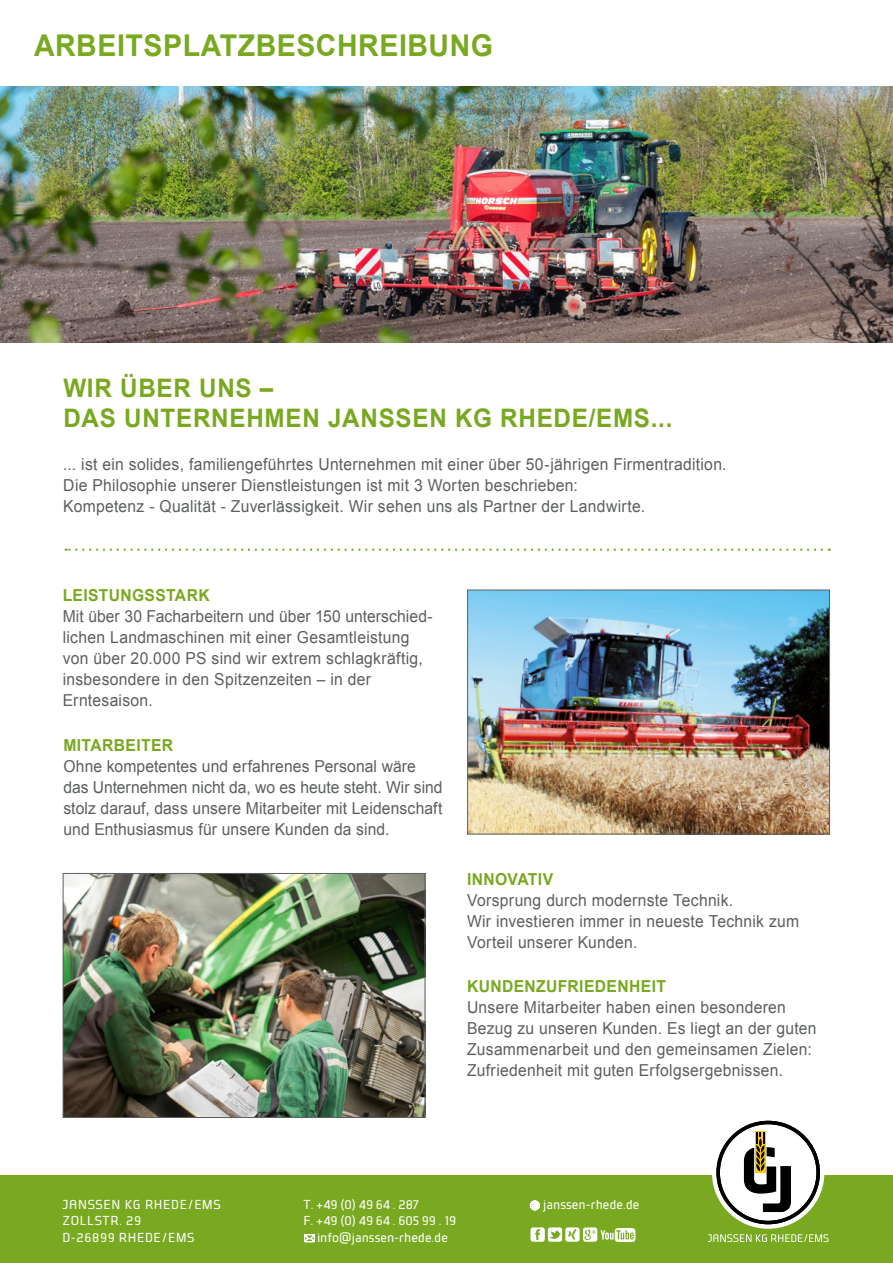
<style>
.page{position:relative;width:893px;height:1263px;background:#fff}
.page>*{position:absolute;margin:0;border:0;box-sizing:border-box;transform-origin:0 0}
.t1{font:700 30px "Arial";letter-spacing:.02em;color:#79a821;scale:.95 1}
.t2{font:700 25.5px/30px "Arial";letter-spacing:.03em;color:#79a821;scale:.95 1}
.t3{font:16.5px/21px "Arial";letter-spacing:.015em;color:#5c5f5f;scale:.95 1}
.t4{font:700 16.5px "Arial";letter-spacing:.025em;color:#79a821;scale:.95 1}
.t5{font:13.5px "Deria Sans";color:#fff}
.t6{font:13.5px/16.5px "Deria Sans";letter-spacing:.05em;color:#fff}
</style>
<div class="page">
<div style="left:0;top:1176px;width:893px;height:87px;background:#79a821"></div>
<svg style="left:530px;top:1227px;width:105px;height:15px"></svg>
<svg style="left:304px;top:1234px;width:11px;height:8px"></svg>
<svg style="left:530px;top:1201px;width:10px;height:9px"></svg>
<svg style="left:66px;top:548px;width:756px;height:3px"></svg>
<img style="left:0;top:87px;width:893px;height:255px">
<img style="left:469px;top:592px;width:359px;height:240px">
<div style="left:467px;top:590px;width:363px;height:244px;border:1px solid #5c5f5f"></div>
<img style="left:65px;top:875px;width:358px;height:241px">
<div style="left:63px;top:873px;width:362px;height:245px;border:1px solid #5c5f5f"></div>
<svg style="left:708px;top:1120px;width:121px;height:122px"></svg>
<h1 class="t1" style="left:34px;top:29px;width:485px">ARBEITSPLATZBESCHREIBUNG</h1>
<h2 class="t2" style="left:63px;top:373px;width:643px">WIR ÜBER UNS –<br>DAS UNTERNEHMEN JANSSEN KG RHEDE/EMS...</h2>
<p class="t3" style="left:63px;top:454px;width:700px">... ist ein solides, familiengeführtes Unternehmen mit einer über 50-jährigen Firmentradition.<br>Die Philosophie unserer Dienstleistungen ist mit 3 Worten beschrieben:<br>Kompetenz - Qualität - Zuverlässigkeit. Wir sehen uns als Partner der Landwirte.</p>
<p class="t4" style="left:63px;top:586px;width:156px">LEISTUNGSSTARK</p>
<p class="t3" style="left:63px;top:606px;width:391px">Mit über 30 Facharbeitern und über 150 unterschied&shy;lichen Landmaschinen mit einer Gesamtleistung von über 20.000 PS sind wir extrem schlagkräftig, insbesondere in den Spitzenzeiten – in der Erntesaison.</p>
<p class="t4" style="left:63px;top:735px;width:117px">MITARBEITER</p>
<p class="t3" style="left:63px;top:755px;width:401px">Ohne kompetentes und erfahrenes Personal wäre das Unternehmen nicht da, wo es heute steht. Wir sind stolz darauf, dass unsere Mitarbeiter mit Leidenschaft und Enthusiasmus für unsere Kunden da sind.</p>
<p class="t4" style="left:467px;top:870px;width:92px">INNOVATIV</p>
<p class="t3" style="left:467px;top:889px;width:351px">Vorsprung durch modernste Technik.<br>Wir investieren immer in neueste Technik zum<br>Vorteil unserer Kunden.</p>
<p class="t4" style="left:467px;top:977px;width:211px">KUNDENZUFRIEDENHEIT</p>
<p class="t3" style="left:467px;top:997px;width:369px">Unsere Mitarbeiter haben einen besonderen Bezug zu unseren Kunden. Es liegt an der guten Zusammenarbeit und den gemeinsamen Zielen:<br>Zufriedenheit mit guten Erfolgsergebnissen.</p>
<p class="t5" style="left:304px;top:1197px;width:117px">T. +49 (0) 49 64 . 287</p>
<p class="t5" style="left:304px;top:1214px;width:154px">F. +49 (0) 49 64 . 605 99 . 19</p>
<p class="t5" style="left:317px;top:1230px;width:132px">info@janssen-rhede.de</p>
<p class="t6" style="left:63px;top:1196px;width:160px">JANSSEN KG RHEDE/EMS<br>ZOLLSTR. 29<br>D-26899 RHEDE/EMS</p>
<p class="t5" style="left:543px;top:1197px;width:98px">janssen-rhede.de</p>
</div>
